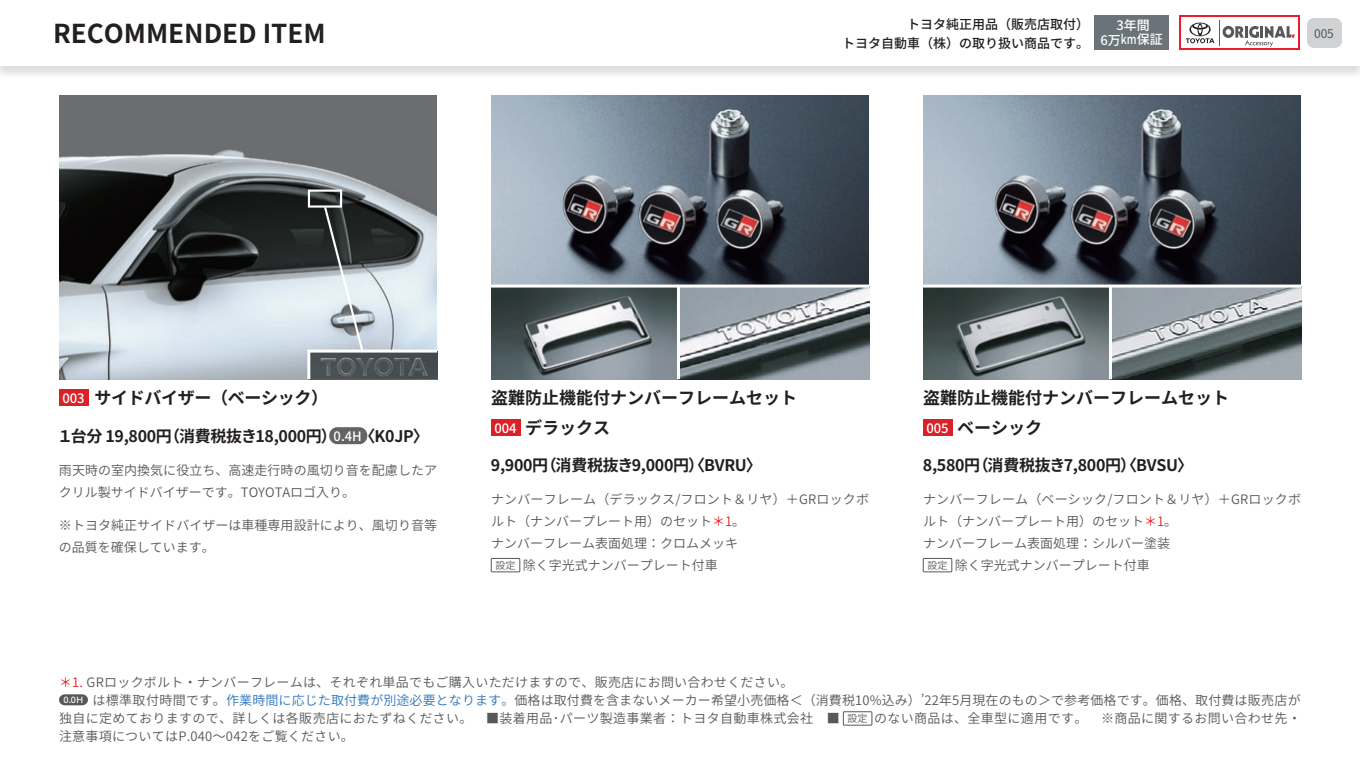
<style>
.page{position:relative;width:1360px;height:765px;background:#fff}
.page>*{position:absolute;margin:0;border:0;box-sizing:border-box;transform-origin:0 0}
.t1{font:700 26px "Noto Sans CJ Kjp";color:#231f20}
.t2{font:700 17px/30px "Noto Sans CJ Kjp";color:#231f20}
.t3{font:700 17px "Noto Sans CJ Kjp";letter-spacing:-.02em;color:#231f20}
.t4{font:700 16px "Noto Sans CJ Kjp";letter-spacing:-.02em;color:#231f20}
.t5{font:600 13px/22px "Noto Sans CJ Kjp";letter-spacing:.01em;color:#57585a}
.t6{font:500 13px/19px "Noto Sans CJ Kjp";color:#231f20;text-align:right}
.t7{font:500 13px/14.1px "Noto Sans CJ Kjp";color:#fff;text-align:center}
.t8{font:12px "Noto Sans CJ Kjp";color:#57585a}
.s1{font-weight:500;font-size:13px;color:#fff}
.s2{color:#ee1d23}
.s3{font-size:10px}
.s4{color:#2e76bc}
</style>
<div class="page">
<img style="left:59px;top:95px;width:378px;height:284px">
<div style="left:308px;top:190px;width:34px;height:18px;border:2px solid #fff"></div>
<svg style="left:306px;top:204px;width:132px;height:176px;background:#91989d"></svg>
<img style="left:491px;top:288px;width:186px;height:91px">
<svg style="left:680px;top:288px;width:189px;height:91px;background:#838a8f"></svg>
<svg style="left:491px;top:95px;width:378px;height:190px;background:#626c78"></svg>
<img style="left:923px;top:288px;width:186px;height:91px">
<svg style="left:1112px;top:288px;width:189px;height:91px;background:#838c8f"></svg>
<svg style="left:923px;top:95px;width:378px;height:190px;background:#626c78"></svg>
<div style="left:59px;top:389px;width:29px;height:17px;background:#da2128"></div>
<div style="left:491px;top:419px;width:29px;height:17px;background:#da2128"></div>
<div style="left:923px;top:419px;width:29px;height:17px;background:#da2128"></div>
<div style="left:329px;top:427px;width:38px;height:17px;background:#646464;border-radius:8px"></div>
<div style="left:491px;top:558px;width:29px;height:14px;border:1px solid #57585a"></div>
<div style="left:923px;top:558px;width:29px;height:14px;border:1px solid #57585a"></div>
<div style="left:0;top:0;width:1360px;height:80px;background:#231f20;opacity:.15"></div>
<div style="left:0;top:0;width:1360px;height:66px;background:#fff"></div>
<div style="left:1307px;top:18px;width:35px;height:30px;background:#d1d2d4;border-radius:7px"></div>
<svg style="left:59px;top:694px;width:29px;height:11px"></svg>
<div style="left:843px;top:711px;width:29px;height:14px;border:1px solid #57585a"></div>
<div style="left:1094px;top:15px;width:75px;height:35px;background:#697379"></div>
<div style="left:1179px;top:16px;width:121px;height:34px;background:linear-gradient(to right,#ee1b2d,#ee1b2d)"></div>
<div style="left:1181px;top:18px;width:117px;height:30px;background:#fff"></div>
<svg style="left:1186px;top:20px;width:109px;height:27px"></svg>
<p class="t6" style="left:842px;top:15px;width:248px">トヨタ純正用品（販売店取付）<br>トヨタ自動車（株）の取り扱い商品です。</p>
<p class="t7" style="left:1101px;top:19px;width:64px">3年間<br>6万km保証</p>
<h1 class="t1" style="left:53px;top:19px;width:274px">RECOMMENDED ITEM</h1>
<p class="t8" style="left:1314px;top:26px;width:21px">005</p>
<h2 class="t3" style="left:62px;top:388px;width:267px"><span class="s1">003</span> サイドバイザー（ベーシック）</h2>
<h2 class="t2" style="left:491px;top:383px;width:307px">盗難防止機能付ナンバーフレームセット<br><span class="s1">004</span> デラックス</h2>
<h2 class="t2" style="left:923px;top:383px;width:307px">盗難防止機能付ナンバーフレームセット</h2>
<h2 class="t2" style="left:926px;top:413px;width:117px"><span class="s1">005</span> ベーシック</h2>
<p class="t4" style="left:57px;top:427px;width:373px">１台分 19,800円（消費税抜き18,000円）<span class="s1">0.4H</span>〈K0JP〉</p>
<p class="t5" style="left:59px;top:459px;width:380px">雨天時の室内換気に役立ち、高速走行時の風切り音を配慮したアクリル製サイドバイザーです。TOYOTAロゴ入り。</p>
<p class="t5" style="left:59px;top:514px;width:380px">※トヨタ純正サイドバイザーは車種専用設計により、風切り音等の品質を確保しています。</p>
<p class="t4" style="left:491px;top:456px;width:272px">9,900円（消費税抜き9,000円）〈BVRU〉</p>
<p class="t4" style="left:923px;top:456px;width:272px">8,580円（消費税抜き7,800円）〈BVSU〉</p>
<p class="t5" style="left:491px;top:488px;width:380px">ナンバーフレーム（デラックス/フロント＆リヤ）＋GRロックボ</p>
<p class="t5" style="left:491px;top:510px;width:256px">ルト（ナンバープレート用）のセット<span class="s2">＊1</span>。</p>
<p class="t5" style="left:491px;top:532px;width:248px">ナンバーフレーム表面処理：クロムメッキ</p>
<p class="t5" style="left:496px;top:555px;width:224px"><span class="s3">設定</span> 除く字光式ナンバープレート付車</p>
<p class="t5" style="left:923px;top:488px;width:380px">ナンバーフレーム（ベーシック/フロント＆リヤ）＋GRロックボ</p>
<p class="t5" style="left:923px;top:510px;width:256px">ルト（ナンバープレート用）のセット<span class="s2">＊1</span>。</p>
<p class="t5" style="left:923px;top:532px;width:248px">ナンバーフレーム表面処理：シルバー塗装</p>
<p class="t5" style="left:928px;top:555px;width:224px"><span class="s3">設定</span> 除く字光式ナンバープレート付車</p>
<p class="t5" style="left:59px;top:671px;width:736px"><span class="s2">＊1.</span> GRロックボルト・ナンバーフレームは、それぞれ単品でもご購入いただけますので、販売店にお問い合わせください。</p>
<p class="t5" style="left:64px;top:689px;width:1239px"><sup>0.0H</sup> は標準取付時間です。<span class="s4">作業時間に応じた取付費が別途必要となります。</span>価格は取付費を含まないメーカー希望小売価格＜（消費税10%込み）’22年5月現在のもの＞で参考価格です。価格、取付費は販売店が</p>
<p class="t5" style="left:59px;top:708px;width:1244px">独自に定めておりますので、詳しくは各販売店におたずねください。　■装着用品･パーツ製造事業者：トヨタ自動車株式会社　■ <span class="s3">設定</span> のない商品は、全車型に適用です。　※商品に関するお問い合わせ先・</p>
<p class="t5" style="left:59px;top:725px;width:296px">注意事項についてはP.040～042をご覧ください。</p>
</div>
